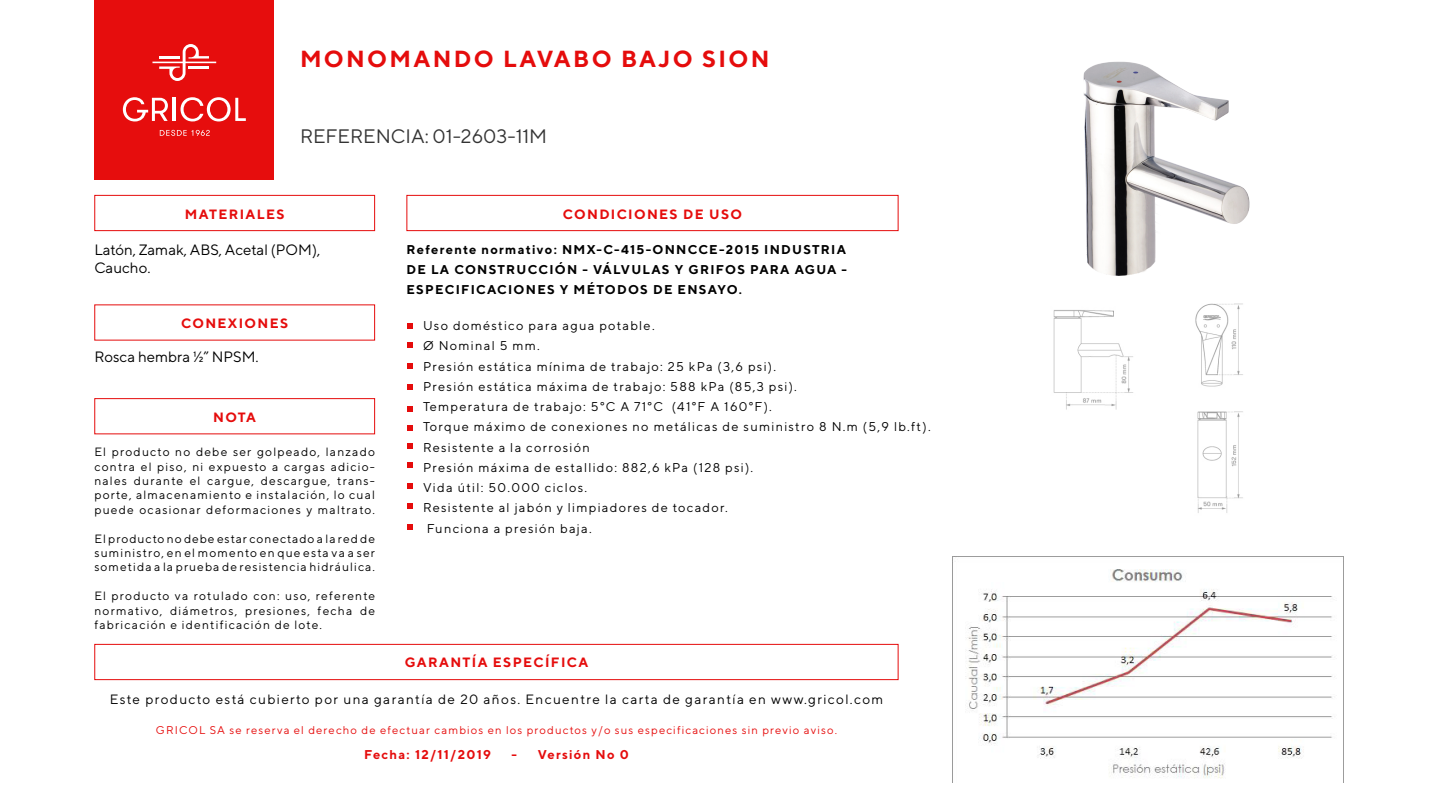
<style>
.page{position:relative;width:1440px;height:810px;background:#fff}
.page>*{position:absolute;margin:0;border:0;box-sizing:border-box;transform-origin:0 0}
.t1{font:700 23.25px "TT Norms";letter-spacing:.1em;color:#e50c0c}
.t2{font:19.5px "TT Norms";color:#333}
.t3{font:15px/18px "TT Norms";color:#000}
.t4{font:13.5px "TT Norms";letter-spacing:.1em;color:#000}
.t5{font:700 13.5px "TT Norms";letter-spacing:.1em;color:#e50c0c}
.t6{font:12.75px/20.2px "TT Norms";letter-spacing:.1em;color:#000}
.t7{font:700 12.75px/20.2px "TT Norms";letter-spacing:.1em;color:#000;text-align:justify}
.t8{font:700 12.75px "TT Norms";letter-spacing:.1em;color:#e50c0c}
.t9{font:12px/14.4px "TT Norms";letter-spacing:.1em;color:#000;text-align:justify}
.t10{font:11.25px "TT Norms";letter-spacing:.1em;color:#e60d0d}
</style>
<div class="page">
<div style="left:94px;top:0;width:180px;height:180px;background:#e60d0d"></div>
<svg style="left:152px;top:44px;width:64px;height:37px"></svg>
<svg style="left:123px;top:97px;width:45px;height:24px"></svg>
<hr style="left:173px;top:98px;width:3px;height:23px;background:#fff">
<svg style="left:181px;top:97px;width:65px;height:24px"></svg>
<svg style="left:160px;top:130px;width:50px;height:6px"></svg>
<div style="left:94px;top:195px;width:281px;height:36px;border:1px solid #e50c0c"></div>
<div style="left:94px;top:644px;width:804px;height:36px;border:1px solid #e50c0c"></div>
<div style="left:406px;top:195px;width:492px;height:36px;border:1px solid #e50c0c"></div>
<div style="left:94px;top:398px;width:281px;height:36px;border:1px solid #e50c0c"></div>
<img style="left:1053px;top:303px;width:190px;height:210px">
<img style="left:1083px;top:61px;width:167px;height:215px">
<svg style="left:407px;top:425px;width:6px;height:6px"></svg>
<svg style="left:407px;top:406px;width:6px;height:6px"></svg>
<svg style="left:407px;top:363px;width:6px;height:6px"></svg>
<svg style="left:407px;top:384px;width:6px;height:6px"></svg>
<svg style="left:407px;top:343px;width:6px;height:5px"></svg>
<svg style="left:407px;top:323px;width:6px;height:6px"></svg>
<svg style="left:407px;top:483px;width:6px;height:6px"></svg>
<svg style="left:407px;top:524px;width:6px;height:6px"></svg>
<svg style="left:407px;top:503px;width:6px;height:6px"></svg>
<svg style="left:407px;top:462px;width:6px;height:6px"></svg>
<svg style="left:407px;top:443px;width:6px;height:6px"></svg>
<img style="left:952px;top:556px;width:392px;height:227px">
<p class="t1" style="left:300px;top:44px;width:471px">MONOMANDO LAVABO BAJO SION</p>
<p class="t2" style="left:300px;top:124px;width:249px">REFERENCIA: 01-2603-11M</p>
<p class="t5" style="left:185px;top:206px;width:101px">MATERIALES</p>
<p class="t5" style="left:563px;top:206px;width:181px">CONDICIONES DE USO</p>
<p class="t3" style="left:94px;top:240px;width:227px">Latón, Zamak, ABS, Acetal (POM),<br>Caucho.</p>
<p class="t5" style="left:181px;top:315px;width:108px">CONEXIONES</p>
<p class="t3" style="left:94px;top:347px;width:166px">Rosca hembra ½” NPSM.</p>
<p class="t5" style="left:213px;top:409px;width:44px">NOTA</p>
<p class="t9" style="left:94px;top:445px;width:282px">El producto no debe ser golpeado, lanzado contra el piso, ni expuesto a cargas adicio&shy;nales durante el cargue, descargue, trans&shy;porte, almacenamiento e instalación, lo cual puede ocasionar deformaciones y maltrato.</p>
<p class="t9" style="left:94px;top:531px;width:282px">El producto no debe estar conectado a la red de suministro, en el momento en que esta va a ser sometida a la prueba de resistencia hidráulica.</p>
<p class="t9" style="left:94px;top:589px;width:282px">El producto va rotulado con: uso, referente normativo, diámetros, presiones, fecha de fabricación e identificación de lote.</p>
<p class="t7" style="left:406px;top:239px;width:442px">Referente normativo: NMX-C-415-ONNCCE-2015 INDUSTRIA DE LA CONSTRUCCIÓN - VÁLVULAS Y GRIFOS PARA AGUA - ESPECIFICACIONES Y MÉTODOS DE ENSAYO.</p>
<p class="t6" style="left:423px;top:315px;width:509px">Uso doméstico para agua potable.<br>Ø Nominal 5 mm.<br>Presión estática mínima de trabajo: 25 kPa (3,6 psi).<br>Presión estática máxima de trabajo: 588 kPa (85,3 psi).<br>Temperatura de trabajo: 5°C A 71°C (41°F A 160°F).<br>Torque máximo de conexiones no metálicas de suministro 8 N.m (5,9 lb.ft).<br>Resistente a la corrosión<br>Presión máxima de estallido: 882,6 kPa (128 psi).<br>Vida útil: 50.000 ciclos.<br>Resistente al jabón y limpiadores de tocador.<br>Funciona a presión baja.</p>
<p class="t5" style="left:405px;top:654px;width:185px">GARANTÍA ESPECÍFICA</p>
<p class="t4" style="left:110px;top:691px;width:775px">Este producto está cubierto por una garantía de 20 años. Encuentre la carta de garantía en www.gricol.com</p>
<p class="t10" style="left:156px;top:723px;width:683px">GRICOL SA se reserva el derecho de efectuar cambios en los productos y/o sus especificaciones sin previo aviso.</p>
<p class="t8" style="left:364px;top:747px;width:128px">Fecha: 12/11/2019</p>
<p class="t8" style="left:512px;top:747px;width:119px">- Versión No 0</p>
</div>
